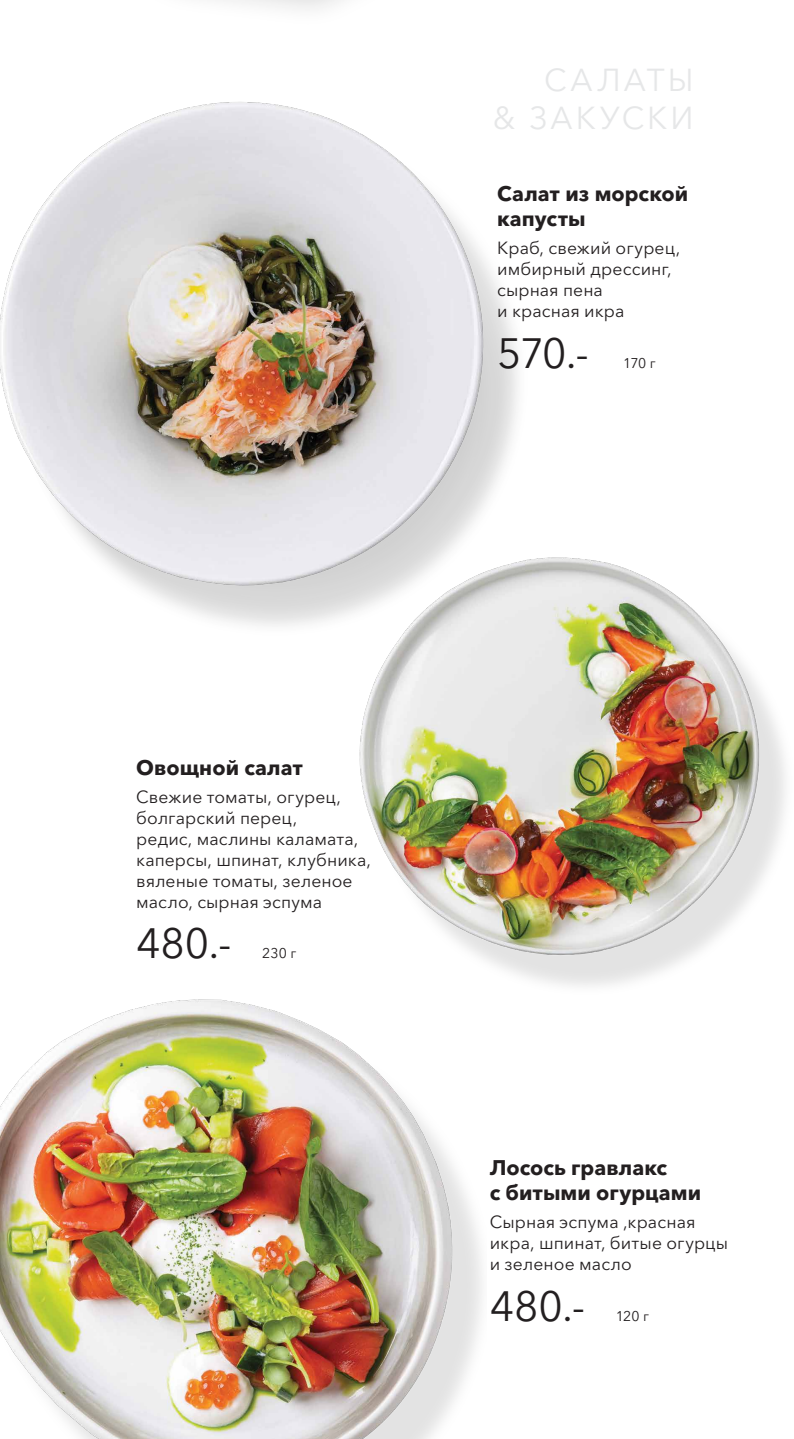
<style>
.page{position:relative;width:794px;height:1439px;background:#fff}
.page>*{position:absolute;margin:0;border:0;box-sizing:border-box;transform-origin:0 0}
.t1{font:42px "Avenir Next Cyr";color:#231f20}
.t2{font:31.5px/37.8px "Avenir Next Cyr";letter-spacing:.1em;color:#e6e7e8;text-align:right}
.t3{font:700 21px/25.2px "Avenir Next Cyr";color:#231f20}
.t4{font:17.5px/21px "Avenir Next Cyr";letter-spacing:.005em;color:#231f20}
.t5{font:14px "Avenir Next Cyr";letter-spacing:-.01em;color:#231f20}
</style>
<div class="page">
<img style="left:0;top:999px;width:482px;height:440px">
<img style="left:317px;top:557px;width:469px;height:527px">
<img style="left:0;top:0;width:544px;height:805px">
<h2 class="t2" style="left:493px;top:61px;width:202px">САЛАТЫ<br>&amp; ЗАКУСКИ</h2>
<p class="t3" style="left:497px;top:181px;width:192px">Салат из морской капусты</p>
<p class="t4" style="left:497px;top:238px;width:185px">Краб, свежий огурец, имбирный дрессинг, сырная пена<br>и красная икра</p>
<h1 class="t1" style="left:497px;top:328px;width:93px">570.-</h1>
<p class="t5" style="left:623px;top:354px;width:34px">170 г</p>
<p class="t3" style="left:136px;top:754px;width:168px">Овощной салат</p>
<p class="t4" style="left:136px;top:786px;width:236px">Cвежие томаты, огурец, болгарский перец,<br>редис, маслины каламата, каперсы, шпинат, клубника, вяленые томаты, зеленое масло, сырная эспума</p>
<h1 class="t1" style="left:136px;top:918px;width:97px">480.-</h1>
<p class="t5" style="left:262px;top:945px;width:36px">230 г</p>
<p class="t3" style="left:490px;top:1154px;width:213px">Лосось гравлакс<br>с битыми огурцами</p>
<p class="t4" style="left:490px;top:1211px;width:240px">Cырная эспума ,красная икра, шпинат, битые огурцы и зеленое масло</p>
<h1 class="t1" style="left:490px;top:1280px;width:97px">480.-</h1>
<p class="t5" style="left:616px;top:1307px;width:35px">120 г</p>
</div>
